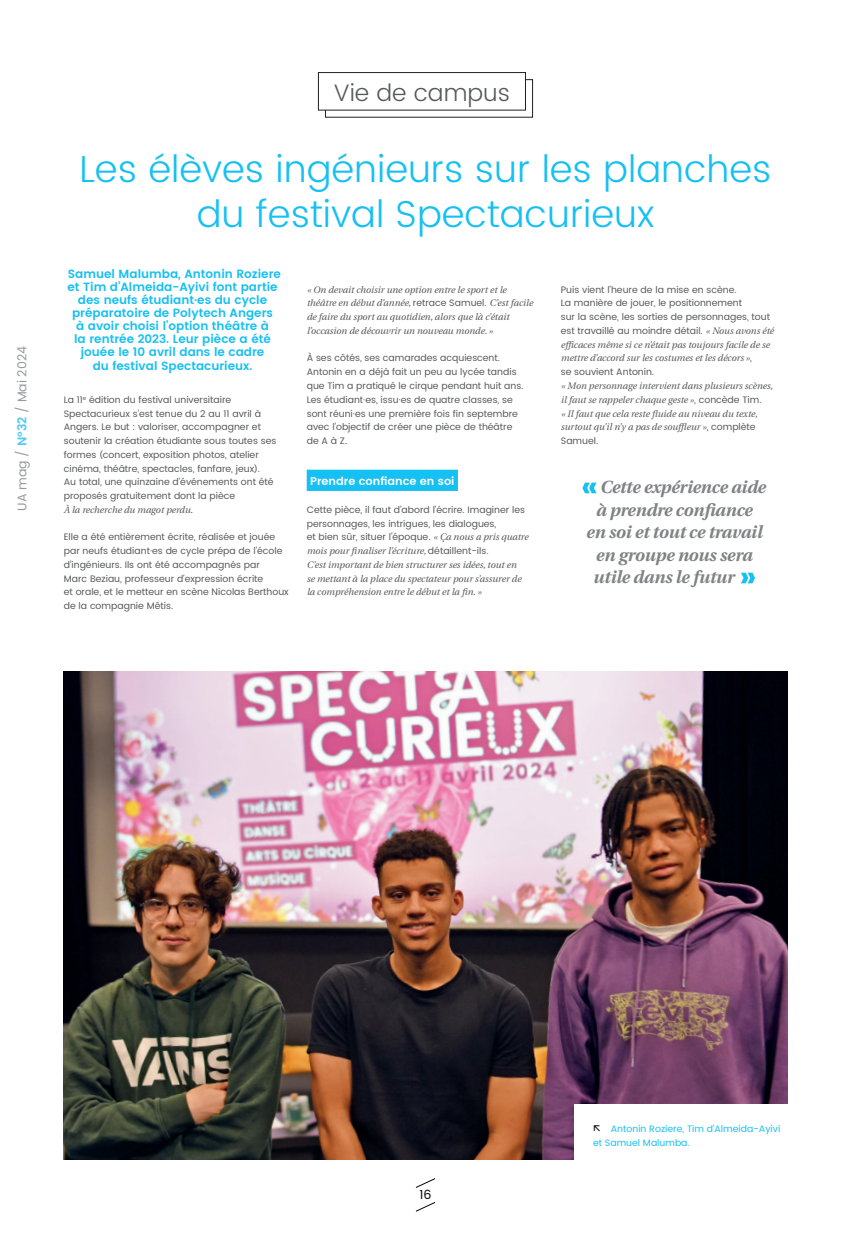
<style>
.page{position:relative;width:851px;height:1241px;background:#fff}
.page>*{position:absolute;margin:0;border:0;box-sizing:border-box;transform-origin:0 0}
.t1{font:300 37.5px/45px "UA Poppins Texte";color:#15c0f2;text-align:center}
.t2{font:300 23.75px "UA Poppins Texte";color:#57585a}
.t3{font:italic 700 17.5px "UA Poppins Texte";letter-spacing:-.01em;color:#808285}
.t4{font:12.5px "UA Poppins Texte";color:#97999c}
.t5{font:12.5px "UA Poppins Texte";color:#080302}
.t6{font:600 12px/13.1px "UA Poppins Texte";color:#15c0f2;text-align:center}
.t7{font:600 11.25px "UA Poppins Texte";color:#fff}
.t8{font:9.38px/13.8px "UA Poppins Texte";color:#57585a}
.t9{font:italic 9.38px/13.8px "UA Poppins Texte";color:#57585a}
.t10{font:9.38px/13.8px "UA Poppins Texte";color:#15c0f2}
.s1{font-weight:600;color:#51caf5}
.s2{font-style:normal}
.s3{font-style:italic}
</style>
<div class="page">
<div style="left:318px;top:72px;width:208px;height:39px;border:1px solid #231f20"></div>
<img style="left:64px;top:671px;width:723px;height:488px">
<svg style="left:582px;top:482px;width:14px;height:11px"></svg>
<svg style="left:741px;top:572px;width:14px;height:11px"></svg>
<div style="left:574px;top:1104px;width:214px;height:56px;background:#fff"></div>
<div style="left:307px;top:469px;width:151px;height:22px;background:#15c0f2"></div>
<svg style="left:415px;top:1178px;width:20px;height:10px"></svg>
<svg style="left:415px;top:1202px;width:21px;height:9px"></svg>
<h3 class="t4" style="left:13px;top:511px;width:166px;rotate:-90deg">UA mag / <span class="s1">N°32</span> / Mai 2024</h3>
<h2 class="t2" style="left:334px;top:75px;width:178px">Vie de campus</h2>
<h1 class="t1" style="left:79px;top:148px;width:693px">Les élèves ingénieurs sur les planches du festival Spectacurieux</h1>
<p class="t6" style="left:67px;top:266px;width:215px">Samuel Malumba, Antonin Roziere et Tim d’Almeida-Ayivi font partie des neufs étudiant∙es du cycle préparatoire de Polytech Angers<br>à avoir choisi l’option théâtre à<br>la rentrée 2023. Leur pièce a été jouée le 10 avril dans le cadre<br>du festival Spectacurieux.</p>
<p class="t8" style="left:64px;top:393px;width:214px">La 11<sup>e</sup> édition du festival universitaire Spectacurieux s’est tenue du 2 au 11 avril à Angers. Le but : valoriser, accompagner et soutenir la création étudiante sous toutes ses formes (concert, exposition photos, atelier cinéma, théâtre, spectacles, fanfare, jeux).<br>Au total, une quinzaine d’événements ont été proposés gratuitement dont la pièce</p>
<p class="t9" style="left:64px;top:502px;width:131px">À la recherche du magot perdu.</p>
<p class="t8" style="left:64px;top:530px;width:226px">Elle a été entièrement écrite, réalisée et jouée par neufs étudiant∙es de cycle prépa de l’école d’ingénieurs. Ils ont été accompagnés par<br>Marc Beziau, professeur d’expression écrite<br>et orale, et le metteur en scène Nicolas Berthoux de la compagnie Mêtis.</p>
<p class="t9" style="left:307px;top:282px;width:228px">« On devait choisir une option entre le sport et le théâtre en début d’année, <span class="s2">retrace Samuel.</span> C’est facile de faire du sport au quotidien, alors que là c’était l’occasion de découvrir un nouveau monde. »</p>
<p class="t8" style="left:307px;top:351px;width:218px">À ses côtés, ses camarades acquiescent.<br>Antonin en a déjà fait un peu au lycée tandis que Tim a pratiqué le cirque pendant huit ans.<br>Les étudiant∙es, issu∙es de quatre classes, se sont réuni∙es une première fois fin septembre avec l’objectif de créer une pièce de théâtre de A à Z.</p>
<p class="t7" style="left:310px;top:473px;width:146px">Prendre confiance en soi</p>
<p class="t9" style="left:307px;top:502px;width:223px"><span class="s2">Cette pièce, il faut d’abord l’écrire. Imaginer les personnages, les intrigues, les dialogues,<br>et bien sûr, situer l’époque.</span> « Ça nous a pris quatre mois pour finaliser l’écriture, <span class="s2">détaillent-ils.<br></span>C’est important de bien structurer ses idées, tout en<br>se mettant à la place du spectateur pour s’assurer de la compréhension entre le début et la fin. »</p>
<p class="t8" style="left:560px;top:283px;width:214px">Puis vient l’heure de la mise en scène.<br>La manière de jouer, le positionnement<br>sur la scène, les sorties de personnages, tout est travaillé au moindre détail. <span class="s3">« Nous avons été efficaces même si ce n’était pas toujours facile de se mettre d’accord sur les costumes et les décors »</span>,<br>se souvient Antonin.</p>
<p class="t9" style="left:560px;top:378px;width:213px">« Mon personnage intervient dans plusieurs scènes, il faut se rappeler chaque geste »<span class="s2">, concède Tim.<br></span>« Il faut que cela reste fluide au niveau du texte, surtout qu’il n’y a pas de souffleur »<span class="s2">, complète Samuel.</span></p>
<h3 class="t3" style="left:599px;top:473px;width:167px">Cette expérience aide</h3>
<h3 class="t3" style="left:595px;top:496px;width:158px">à prendre confiance</h3>
<h3 class="t3" style="left:585px;top:518px;width:178px">en soi et tout ce travail</h3>
<h3 class="t3" style="left:595px;top:541px;width:158px">en groupe nous sera</h3>
<h3 class="t3" style="left:593px;top:563px;width:143px">utile dans le futur</h3>
<h3 class="t5" style="left:419px;top:1185px;width:14px">16</h3>
<p class="t10" style="left:593px;top:1121px;width:189px;text-indent:18px">Antonin Roziere, Tim d’Almeida-Ayivi et Samuel Malumba.</p>
</div>
